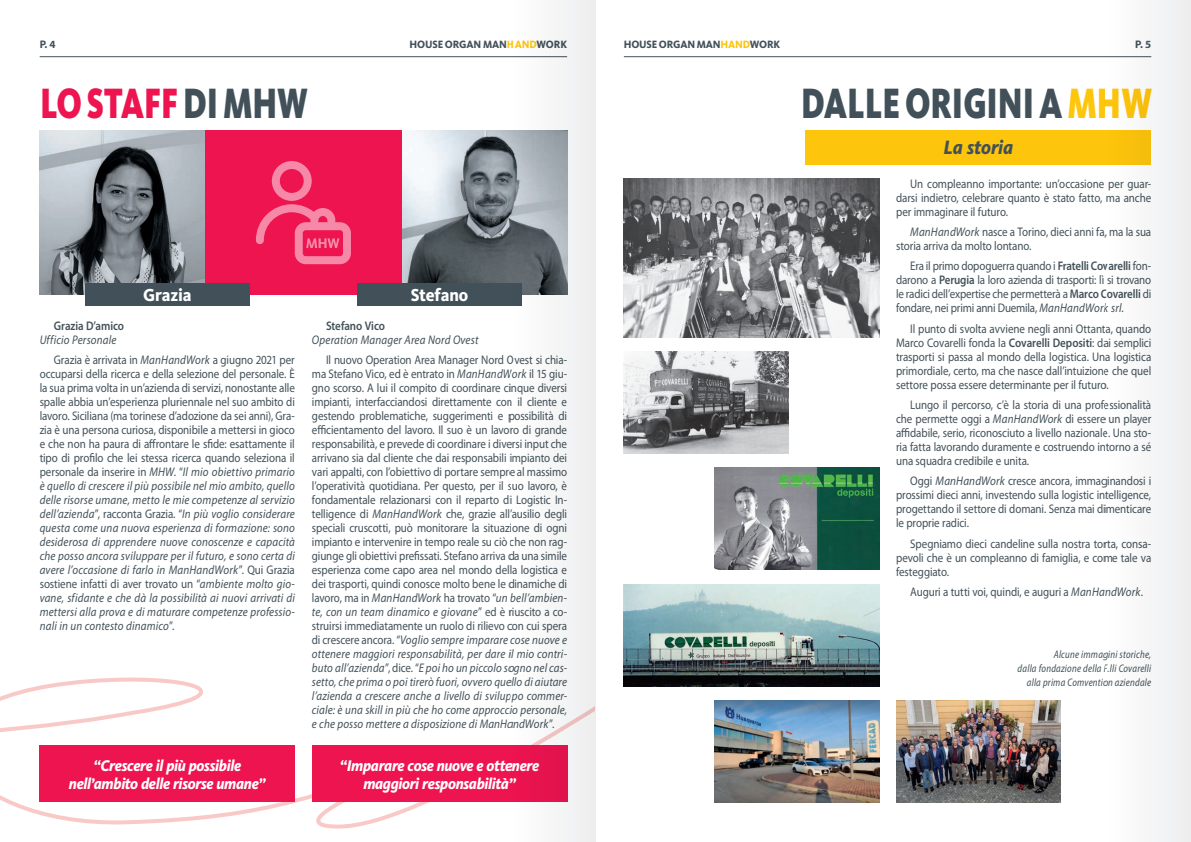
<style>
.page{position:relative;width:1191px;height:842px;background:#fff}
.page>*{position:absolute;margin:0;border:0;box-sizing:border-box;transform-origin:0 0}
.t1{font:900 44px "Kievit OT";letter-spacing:-.005em;color:#425159;scale:.74 1}
.W21-03_titolo{font:900 44px "Kievit OT";letter-spacing:-.005em;color:#ed1450;scale:.74 1}
.t2{font:italic 800 20px "Kievit OT";letter-spacing:-.01em;color:#425159;scale:.94 1}
.t3{font:800 18px "Kievit OT";letter-spacing:-.01em;color:#fff;scale:.94 1}
.t4{font:italic 800 16px/18px "Kievit OT";letter-spacing:-.02em;color:#fff;text-align:center;scale:.94 1}
.W21-03_testo{font:12.5px/14px "Myriad Pro";letter-spacing:-.01em;color:#425159;text-align:justify;scale:.88 1}
.W21-03_testo-2{font:italic 12.5px/14px "Myriad Pro";letter-spacing:.015em;color:#425159;scale:.88 1}
.W21-03_dida{font:italic semi-condensed 11px "Myriad Pro";letter-spacing:.02em;color:#425159;scale:.88 1}
.t5{font:800 11px "Kievit OT";letter-spacing:-.015em;color:#425159;scale:.94 1}
.t6{font:700 11px "Myriad Pro";color:#425159}
.s1{color:#fec50d}
.s2{color:#425159}
.s3{font-weight:600;font-style:normal}
.s4{font-style:normal}
.s5{font-style:italic}
.s6{font-weight:600}
</style>
<div class="page">
<svg style="left:0;top:677px;width:596px;height:153px"></svg>
<div style="left:204px;top:130px;width:199px;height:165px;background:#ed1450"></div>
<img style="left:403px;top:130px;width:107px;height:153px">
<img style="left:40px;top:130px;width:164px;height:165px">
<svg style="left:256px;top:161px;width:95px;height:103px"></svg>
<div style="left:595px;top:652px;width:57px;height:85px;background:#fff"></div>
<img style="left:624px;top:179px;width:255px;height:158px">
<img style="left:624px;top:351px;width:164px;height:103px">
<img style="left:714px;top:468px;width:165px;height:102px">
<img style="left:624px;top:584px;width:255px;height:102px">
<img style="left:896px;top:700px;width:164px;height:102px">
<img style="left:714px;top:700px;width:165px;height:102px">
<div style="left:40px;top:746px;width:255px;height:56px;background:#ed1450"></div>
<div style="left:312px;top:746px;width:255px;height:56px;background:#ed1450"></div>
<div style="left:357px;top:283px;width:165px;height:23px;background:#425159"></div>
<div style="left:85px;top:283px;width:164px;height:23px;background:#425159"></div>
<div style="left:805px;top:130px;width:346px;height:34px;background:#fec50d"></div>
<hr style="left:40px;top:56px;width:527px;height:1px;background:#425159">
<hr style="left:624px;top:56px;width:527px;height:1px;background:#425159">
<svg style="left:510px;top:0;width:85px;height:842px"></svg>
<div style="left:1106px;top:0;width:85px;height:842px;background:#f6f5f6"></div>
<p class="t6" style="left:40px;top:37px;width:17px">P. 4</p>
<p class="t5" style="left:409px;top:38px;width:169px">HOUSE ORGAN MAN<span class="s1">HAND</span>WORK</p>
<p class="t5" style="left:624px;top:38px;width:168px">HOUSE ORGAN MAN<span class="s1">HAND</span>WORK</p>
<p class="t6" style="left:1135px;top:37px;width:17px">P. 5</p>
<p class="W21-03_titolo" style="left:40px;top:77px;width:363px">LO STAFF <span class="s2">DI MHW</span></p>
<p class="t1" style="left:801px;top:77px;width:476px">DALLE ORIGINI A <span class="s1">MHW</span></p>
<p class="t3" style="left:143px;top:284px;width:53px">Grazia</p>
<p class="t3" style="left:411px;top:284px;width:63px">Stefano</p>
<p class="W21-03_testo-2" style="left:40px;top:318px;width:97px;text-indent:14px"><span class="s3">Grazia D’amico<br></span>Ufficio Personale</p>
<p class="W21-03_testo-2" style="left:40px;top:353px;width:291px;text-align:justify;text-indent:14px"><span class="s4">Grazia è arrivata in</span> ManHandWork <span class="s4">a giugno 2021 per occuparsi della ricerca e della selezione del personale. È la sua prima volta in un’azienda di servizi, nonostante alle spalle abbia un’esperienza pluriennale nel suo ambito di lavoro. Siciliana (ma torinese d’adozione da sei anni), Gra&shy;zia è una persona curiosa, disponibile a mettersi in gioco e che non ha paura di affrontare le sfide: esattamente il tipo di profilo che lei stessa ricerca quando seleziona il personale da inserire in</span> MHW<span class="s4">. “</span>Il mio obiettivo primario è quello di crescere il più possibile nel mio ambito, quello delle risorse umane, metto le mie competenze al servizio dell’azienda<span class="s4">”, racconta Grazia. “</span>In più voglio considerare questa come una nuova esperienza di formazione: sono desiderosa di apprendere nuove conoscenze e capacità che posso ancora sviluppare per il futuro, e sono certa di avere l’occasione di farlo in ManHandWork<span class="s4">”. Qui Grazia sostiene infatti di aver trovato un “</span>ambiente molto gio&shy;vane, sfidante e che dà la possibilità ai nuovi arrivati di mettersi alla prova e di maturare competenze professio&shy;nali in un contesto dinamico<span class="s4">”.</span></p>
<p class="W21-03_testo-2" style="left:312px;top:318px;width:191px;text-indent:14px"><span class="s3">Stefano Vico<br></span>Operation Manager Area Nord Ovest</p>
<p class="W21-03_testo" style="left:312px;top:353px;width:291px;text-indent:14px">Il nuovo Operation Area Manager Nord Ovest si chia&shy;ma Stefano Vico, ed è entrato in <span class="s5">ManHandWork</span> il 15 giu&shy;gno scorso. A lui il compito di coordinare cinque diversi impianti, interfacciandosi direttamente con il cliente e gestendo problematiche, suggerimenti e possibilità di efficientamento del lavoro. Il suo è un lavoro di grande responsabilità, e prevede di coordinare i diversi input che arrivano sia dal cliente che dai responsabili impianto dei vari appalti, con l’obiettivo di portare sempre al massimo l’operatività quotidiana. Per questo, per il suo lavoro, è fondamentale relazionarsi con il reparto di Logistic In&shy;telligence di <span class="s5">ManHandWork</span> che, grazie all’ausilio degli speciali cruscotti, può monitorare la situazione di ogni impianto e intervenire in tempo reale su ciò che non rag&shy;giunge gli obiettivi prefissati. Stefano arriva da una simile esperienza come capo area nel mondo della logistica e dei trasporti, quindi conosce molto bene le dinamiche di lavoro, ma in <span class="s5">ManHandWork</span> ha trovato “<span class="s5">un bell’ambien&shy;te, con un team dinamico e giovane</span>” ed è riuscito a co&shy;struirsi immediatamente un ruolo di rilievo con cui spera di crescere ancora. “<span class="s5">Voglio sempre imparare cose nuove e ottenere maggiori responsabilità, per dare il mio contri&shy;buto all’azienda</span>”, dice. “<span class="s5">E poi ho un piccolo sogno nel cas&shy;setto, che prima o poi tirerò fuori, ovvero quello di aiutare l’azienda a crescere anche a livello di sviluppo commer&shy;ciale: è una skill in più che ho come approccio personale, e che posso mettere a disposizione di ManHandWork</span>”.</p>
<p class="t4" style="left:69px;top:756px;width:211px">“Crescere il più possibile nell’ambito delle risorse umane”</p>
<p class="t4" style="left:340px;top:756px;width:214px">“Imparare cose nuove e ottenere maggiori responsabilità”</p>
<p class="t2" style="left:943px;top:135px;width:75px">La storia</p>
<p class="W21-03_testo" style="left:896px;top:177px;width:291px;text-indent:14px">Un compleanno importante: un’occasione per guar&shy;darsi indietro, celebrare quanto è stato fatto, ma anche per immaginare il futuro.</p>
<p class="W21-03_testo" style="left:896px;top:225px;width:291px;text-indent:14px"><span class="s5">ManHandWork</span> nasce a Torino, dieci anni fa, ma la sua storia arriva da molto lontano.</p>
<p class="W21-03_testo" style="left:896px;top:259px;width:291px;text-indent:14px">Era il primo dopoguerra quando i <span class="s6">Fratelli Covarelli</span> fon&shy;darono a <span class="s6">Perugia</span> la loro azienda di trasporti: lì si trovano le radici dell’expertise che permetterà a <span class="s6">Marco Covarelli</span> di fondare, nei primi anni Duemila, <span class="s5">ManHandWork srl</span>.</p>
<p class="W21-03_testo" style="left:896px;top:321px;width:291px;text-indent:14px">Il punto di svolta avviene negli anni Ottanta, quando Marco Covarelli fonda la <span class="s6">Covarelli Depositi</span>: dai semplici trasporti si passa al mondo della logistica. Una logistica primordiale, certo, ma che nasce dall’intuizione che quel settore possa essere determinante per il futuro.</p>
<p class="W21-03_testo" style="left:896px;top:398px;width:291px;text-indent:14px">Lungo il percorso, c’è la storia di una professionalità che permette oggi a <span class="s5">ManHandWork</span> di essere un player affidabile, serio, riconosciuto a livello nazionale. Una sto&shy;ria fatta lavorando duramente e costruendo intorno a sé una squadra credibile e unita.</p>
<p class="W21-03_testo" style="left:896px;top:474px;width:291px;text-indent:14px">Oggi <span class="s5">ManHandWork</span> cresce ancora, immaginandosi i prossimi dieci anni, investendo sulla logistic intelligence, progettando il settore di domani. Senza mai dimenticare le proprie radici.</p>
<p class="W21-03_testo" style="left:896px;top:536px;width:291px;text-indent:14px">Spegniamo dieci candeline sulla nostra torta, consa&shy;pevoli che è un compleanno di famiglia, e come tale va festeggiato.</p>
<p class="W21-03_testo" style="left:910px;top:584px;width:266px">Auguri a tutti voi, quindi, e auguri a <span class="s5">ManHandWork</span>.</p>
<p class="W21-03_dida" style="left:1053px;top:648px;width:112px">Alcune immagini storiche,</p>
<p class="W21-03_dida" style="left:1017px;top:662px;width:153px">dalla fondazione della F.lli Covarelli</p>
<p class="W21-03_dida" style="left:1026px;top:676px;width:143px">alla prima Comvention aziendale</p>
</div>
